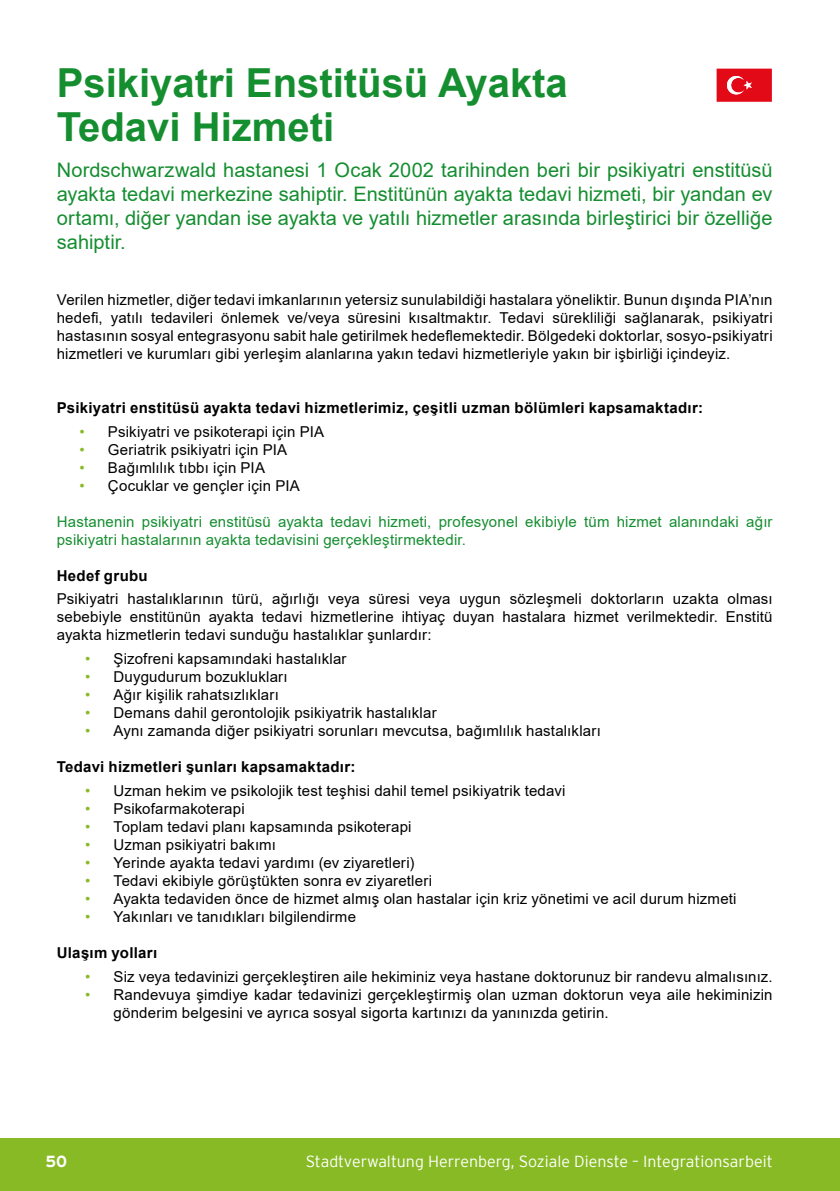
<style>
.page{position:relative;width:840px;height:1191px;background:#fff}
.page>*{position:absolute;margin:0;border:0;box-sizing:border-box;transform-origin:0 0}
.t1{font:700 40px "Arial";color:#158e30}
.t2{font:20px/24px "Arial";color:#158e30;text-align:justify}
.t3{font:300 16px "Interstate";color:#fff}
.t4{font:700 16px "Interstate";color:#fff}
.t5{font:15px/18px "Arial";letter-spacing:.01em;color:#000;text-align:justify}
.t6{font:15px/18px "Arial";letter-spacing:.01em;color:#158e30}
.t7{font:700 15px "Arial";letter-spacing:.02em;color:#000}
.s1{color:#88ba25}
</style>
<div class="page">
<div style="left:0;top:1138px;width:839px;height:53px;background:#88ba25"></div>
<svg style="left:716px;top:69px;width:55px;height:33px;background:#e5212d"></svg>
<p class="t1" style="left:57px;top:55px;width:512px">Psikiyatri Enstitüsü Ayakta</p>
<p class="t1" style="left:57px;top:99px;width:279px">Tedavi Hizmeti</p>
<p class="t2" style="left:57px;top:157px;width:717px">Nordschwarzwald hastanesi 1 Ocak 2002 tarihinden beri bir psikiyatri enstitüsü ayakta tedavi merkezine sahiptir. Enstitünün ayakta tedavi hizmeti, bir yandan ev ortamı, diğer yandan ise ayakta ve yatılı hizmetler arasında birleştirici bir özelliğe sahiptir.</p>
<p class="t5" style="left:57px;top:291px;width:717px">Verilen hizmetler, diğer tedavi imkanlarının yetersiz sunulabildiği hastalara yöneliktir. Bunun dışında PIA’nın hedefi, yatılı tedavileri önlemek ve/veya süresini kısaltmaktır. Tedavi sürekliliği sağlanarak, psikiyatri hastasının sosyal entegrasyonu sabit hale getirilmek hedeflemektedir. Bölgedeki doktorlar, sosyo-psikiyatri hizmetleri ve kurumları gibi yerleşim alanlarına yakın tedavi hizmetleriyle yakın bir işbirliği içindeyiz.</p>
<p class="t7" style="left:57px;top:397px;width:647px">Psikiyatri enstitüsü ayakta tedavi hizmetlerimiz, çeşitli uzman bölümleri kapsamaktadır:</p>
<p class="t5" style="left:79px;top:422px;width:246px"><span class="s1">•</span> Psikiyatri ve psikoterapi için PIA</p>
<p class="t5" style="left:79px;top:440px;width:209px"><span class="s1">•</span> Geriatrik psikiyatri için PIA</p>
<p class="t5" style="left:79px;top:458px;width:187px"><span class="s1">•</span> Bağımlılık tıbbı için PIA</p>
<p class="t5" style="left:79px;top:476px;width:222px"><span class="s1">•</span> Çocuklar ve gençler için PIA</p>
<p class="t6" style="left:57px;top:512px;width:717px">Hastanenin psikiyatri enstitüsü ayakta tedavi hizmeti, profesyonel ekibiyle tüm hizmet alanındaki ağır psikiyatri hastalarının ayakta tedavisini gerçekleştirmektedir.</p>
<p class="t7" style="left:57px;top:565px;width:92px">Hedef grubu</p>
<p class="t5" style="left:57px;top:590px;width:717px">Psikiyatri hastalıklarının türü, ağırlığı veya süresi veya uygun sözleşmeli doktorların uzakta olması sebebiyle enstitünün ayakta tedavi hizmetlerine ihtiyaç duyan hastalara hizmet verilmektedir. Enstitü ayakta hizmetlerin tedavi sunduğu hastalıklar şunlardır:</p>
<p class="t5" style="left:85px;top:650px;width:263px"><span class="s1">•</span> Şizofreni kapsamındaki hastalıklar</p>
<p class="t5" style="left:85px;top:668px;width:204px"><span class="s1">•</span> Duygudurum bozuklukları</p>
<p class="t5" style="left:85px;top:686px;width:195px"><span class="s1">•</span> Ağır kişilik rahatsızlıkları</p>
<p class="t5" style="left:85px;top:704px;width:353px"><span class="s1">•</span> Demans dahil gerontolojik psikiyatrik hastalıklar</p>
<p class="t5" style="left:85px;top:722px;width:517px"><span class="s1">•</span> Aynı zamanda diğer psikiyatri sorunları mevcutsa, bağımlılık hastalıkları</p>
<p class="t7" style="left:57px;top:756px;width:300px">Tedavi hizmetleri şunları kapsamaktadır:</p>
<p class="t5" style="left:85px;top:781px;width:481px"><span class="s1">•</span> Uzman hekim ve psikolojik test teşhisi dahil temel psikiyatrik tedavi</p>
<p class="t5" style="left:85px;top:799px;width:161px"><span class="s1">•</span> Psikofarmakoterapi</p>
<p class="t5" style="left:85px;top:817px;width:328px"><span class="s1">•</span> Toplam tedavi planı kapsamında psikoterapi</p>
<p class="t5" style="left:85px;top:835px;width:192px"><span class="s1">•</span> Uzman psikiyatri bakımı</p>
<p class="t5" style="left:85px;top:853px;width:331px"><span class="s1">•</span> Yerinde ayakta tedavi yardımı (ev ziyaretleri)</p>
<p class="t5" style="left:85px;top:871px;width:348px"><span class="s1">•</span> Tedavi ekibiyle görüştükten sonra ev ziyaretleri</p>
<p class="t5" style="left:85px;top:889px;width:652px"><span class="s1">•</span> Ayakta tedaviden önce de hizmet almış olan hastalar için kriz yönetimi ve acil durum hizmeti</p>
<p class="t5" style="left:85px;top:907px;width:272px"><span class="s1">•</span> Yakınları ve tanıdıkları bilgilendirme</p>
<p class="t7" style="left:57px;top:942px;width:102px">Ulaşım yolları</p>
<p class="t5" style="left:85px;top:967px;width:688px"><span class="s1">•</span> Siz veya tedavinizi gerçekleştiren aile hekiminiz veya hastane doktorunuz bir randevu almalısınız.</p>
<p class="t5" style="left:113px;top:985px;width:660px;text-indent:-28px"><span class="s1">•</span> Randevuya şimdiye kadar tedavinizi gerçekleştirmiş olan uzman doktorun veya aile hekiminizin gönderim belgesini ve ayrıca sosyal sigorta kartınızı da yanınızda getirin.</p>
<p class="t4" style="left:45px;top:1152px;width:23px">50</p>
<p class="t3" style="left:305px;top:1152px;width:468px">Stadtverwaltung Herrenberg, Soziale Dienste – Integrationsarbeit</p>
</div>
